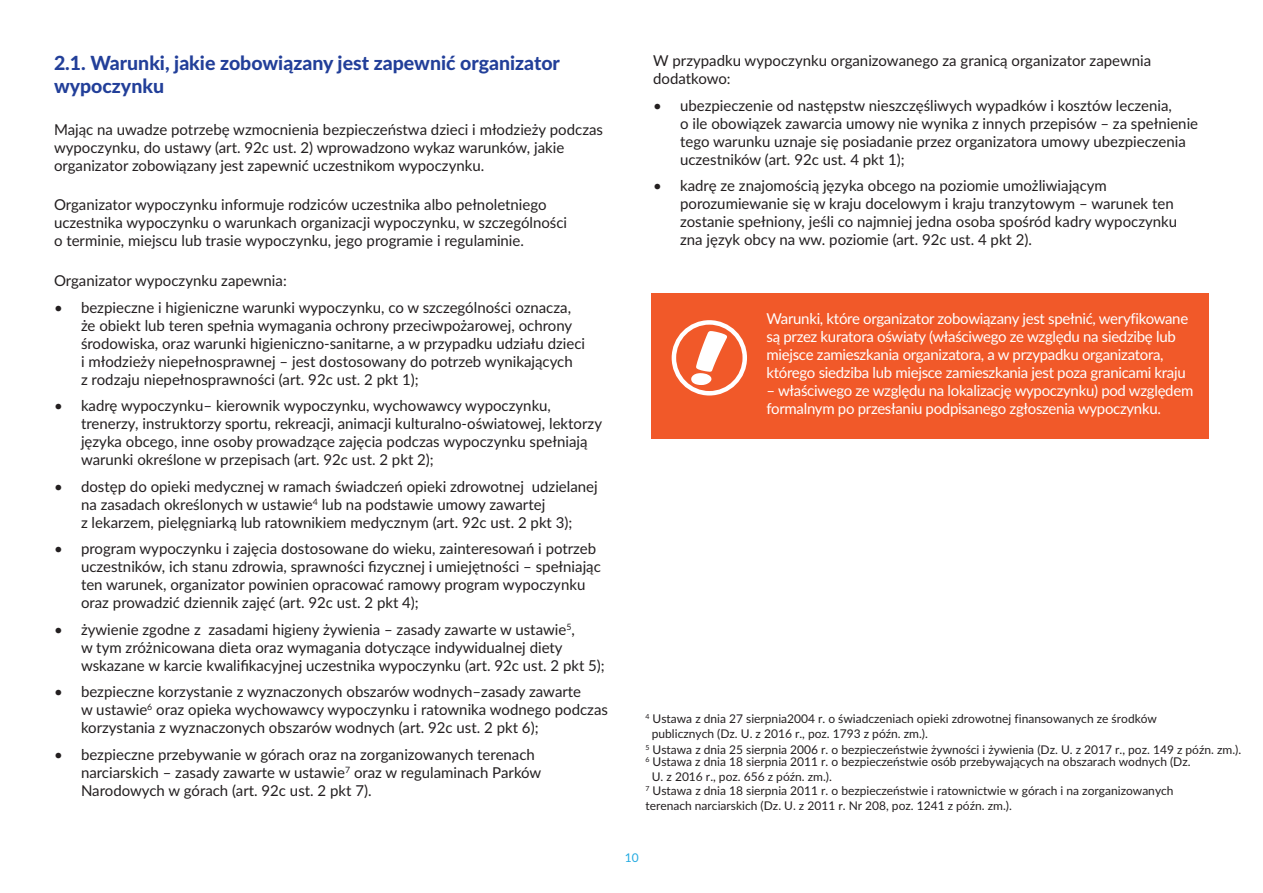
<style>
.page{position:relative;width:1263px;height:893px;background:#fff}
.page>*{position:absolute;margin:0;border:0;box-sizing:border-box;transform-origin:0 0}
.subheader1_1{font:800 19.5px/23.4px "Lato";color:#223f99}
.tekst{font:15px/18px "Lato";color:#231f20}
.wazne{font:15px/18px "Lato";letter-spacing:-.02em;color:#fff}
.didaskalia{font:12px/14.4px "Lato";color:#231f20}
.t1{font:12px "Lato";color:#24aae1}
</style>
<div class="page">
<div style="left:652px;top:293px;width:557px;height:146px;background:#f15929"></div>
<svg style="left:672px;top:320px;width:75px;height:75px"></svg>
<p class="subheader1_1" style="left:54px;top:50px;width:507px">2.1. Warunki, jakie zobowiązany jest zapewnić organizator wypoczynku</p>
<p class="tekst" style="left:54px;top:119px;width:550px">Mając na uwadze potrzebę wzmocnienia bezpieczeństwa dzieci i młodzieży podczas wypoczynku, do ustawy (art. 92c ust. 2) wprowadzono wykaz warunków, jakie organizator zobowiązany jest zapewnić uczestnikom wypoczynku.</p>
<p class="tekst" style="left:54px;top:195px;width:515px">Organizator wypoczynku informuje rodziców uczestnika albo pełnoletniego uczestnika wypoczynku o warunkach organizacji wypoczynku, w szczególności o terminie, miejscu lub trasie wypoczynku, jego programie i regulaminie.</p>
<p class="tekst" style="left:54px;top:271px;width:234px">Organizator wypoczynku zapewnia:</p>
<p class="tekst" style="left:81px;top:298px;width:506px;text-indent:-27px">• bezpieczne i higieniczne warunki wypoczynku, co w szczególności oznacza, że obiekt lub teren spełnia wymagania ochrony przeciwpożarowej, ochrony środowiska, oraz warunki higieniczno-sanitarne, a w przypadku udziału dzieci i młodzieży niepełnosprawnej – jest dostosowany do potrzeb wynikających<br>z rodzaju niepełnosprawności (art. 92c ust. 2 pkt 1);</p>
<p class="tekst" style="left:81px;top:396px;width:523px;text-indent:-27px">• kadrę wypoczynku– kierownik wypoczynku, wychowawcy wypoczynku, trenerzy, instruktorzy sportu, rekreacji, animacji kulturalno-oświatowej, lektorzy języka obcego, inne osoby prowadzące zajęcia podczas wypoczynku spełniają warunki określone w przepisach (art. 92c ust. 2 pkt 2);</p>
<p class="tekst" style="left:81px;top:477px;width:518px;text-indent:-27px">• dostęp do opieki medycznej w ramach świadczeń opieki zdrowotnej udzielanej na zasadach określonych w ustawie<sup>4</sup> lub na podstawie umowy zawartej<br>z lekarzem, pielęgniarką lub ratownikiem medycznym (art. 92c ust. 2 pkt 3);</p>
<p class="tekst" style="left:81px;top:539px;width:521px;text-indent:-27px">• program wypoczynku i zajęcia dostosowane do wieku, zainteresowań i potrzeb uczestników, ich stanu zdrowia, sprawności fizycznej i umiejętności – spełniając ten warunek, organizator powinien opracować ramowy program wypoczynku oraz prowadzić dziennik zajęć (art. 92c ust. 2 pkt 4);</p>
<p class="tekst" style="left:81px;top:620px;width:525px;text-indent:-27px">• żywienie zgodne z zasadami higieny żywienia – zasady zawarte w ustawie<sup>5</sup>,<br>w tym zróżnicowana dieta oraz wymagania dotyczące indywidualnej diety wskazane w karcie kwalifikacyjnej uczestnika wypoczynku (art. 92c ust. 2 pkt 5);</p>
<p class="tekst" style="left:81px;top:682px;width:528px;text-indent:-27px">• bezpieczne korzystanie z wyznaczonych obszarów wodnych–zasady zawarte<br>w ustawie<sup>6</sup> oraz opieka wychowawcy wypoczynku i ratownika wodnego podczas korzystania z wyznaczonych obszarów wodnych (art. 92c ust. 2 pkt 6);</p>
<p class="tekst" style="left:81px;top:745px;width:462px;text-indent:-27px">• bezpieczne przebywanie w górach oraz na zorganizowanych terenach narciarskich – zasady zawarte w ustawie<sup>7</sup> oraz w regulaminach Parków<br>Narodowych w górach (art. 92c ust. 2 pkt 7).</p>
<p class="tekst" style="left:653px;top:51px;width:500px">W przypadku wypoczynku organizowanego za granicą organizator zapewnia dodatkowo:</p>
<p class="tekst" style="left:680px;top:95px;width:520px;text-indent:-27px">• ubezpieczenie od następstw nieszczęśliwych wypadków i kosztów leczenia,<br>o ile obowiązek zawarcia umowy nie wynika z innych przepisów – za spełnienie tego warunku uznaje się posiadanie przez organizatora umowy ubezpieczenia uczestników (art. 92c ust. 4 pkt 1);</p>
<p class="tekst" style="left:680px;top:176px;width:499px;text-indent:-27px">• kadrę ze znajomością języka obcego na poziomie umożliwiającym porozumiewanie się w kraju docelowym i kraju tranzytowym – warunek ten zostanie spełniony, jeśli co najmniej jedna osoba spośród kadry wypoczynku zna język obcy na ww. poziomie (art. 92c ust. 4 pkt 2).</p>
<p class="wazne" style="left:766px;top:309px;width:423px">Warunki, które organizator zobowiązany jest spełnić, weryfikowane są przez kuratora oświaty (właściwego ze względu na siedzibę lub miejsce zamieszkania organizatora, a w przypadku organizatora, którego siedziba lub miejsce zamieszkania jest poza granicami kraju</p>
<p class="wazne" style="left:766px;top:381px;width:428px">– właściwego ze względu na lokalizację wypoczynku) pod względem formalnym po przesłaniu podpisanego zgłoszenia wypoczynku.</p>
<p class="didaskalia" style="left:652px;top:711px;width:507px;text-indent:-6px"><sup>4</sup> Ustawa z dnia 27 sierpnia2004 r. o świadczeniach opieki zdrowotnej finansowanych ze środków publicznych (Dz. U. z 2016 r., poz. 1793 z późn. zm.).</p>
<p class="didaskalia" style="left:645px;top:743px;width:597px;line-height:12.5px"><sup>5</sup> Ustawa z dnia 25 sierpnia 2006 r. o bezpieczeństwie żywności i żywienia (Dz. U. z 2017 r., poz. 149 z późn. zm.).<br><sup>6</sup> Ustawa z dnia 18 sierpnia 2011 r. o bezpieczeństwie osób przebywających na obszarach wodnych (Dz.</p>
<p class="didaskalia" style="left:645px;top:769px;width:530px;text-indent:6px">U. z 2016 r., poz. 656 z późn. zm.).<br><sup>7</sup> Ustawa z dnia 18 sierpnia 2011 r. o bezpieczeństwie i ratownictwie w górach i na zorganizowanych terenach narciarskich (Dz. U. z 2011 r. Nr 208, poz. 1241 z późn. zm.).</p>
<p class="t1" style="left:625px;top:849px;width:15px">10</p>
</div>
